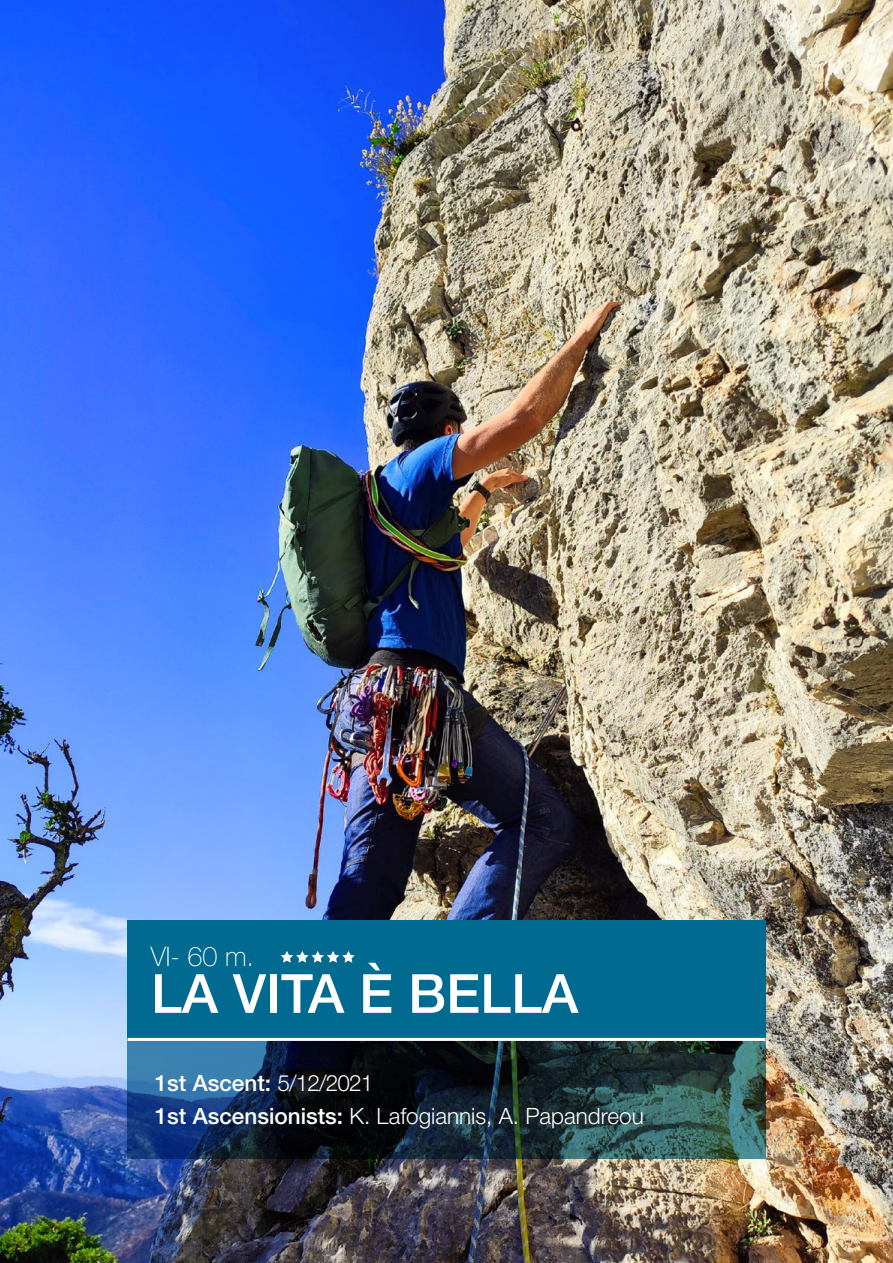
<style>
.page{position:relative;width:893px;height:1263px;background:#fff}
.page>*{position:absolute;margin:0;border:0;box-sizing:border-box;transform-origin:0 0}
.t1{font:500 54px "Helvetica Neue LT Std";color:#fff}
.t2{font:100 27px "Helvetica Neue LT Std";color:#fff}
.t3{font:300 22.5px "Helvetica Neue LT Std";color:#fff}
.t4{font:500 22.5px "Helvetica Neue LT Std";color:#fff}
.s1{font-weight:300}
.s2{font-weight:500}
</style>
<div class="page">
<img style="left:0;top:0;width:893px;height:1263px">
<div style="left:127px;top:920px;width:638px;height:119px;background:#006a90"></div>
<svg style="left:127px;top:1041px;width:638px;height:118px;background:#1c3544"></svg>
<svg style="left:281px;top:951px;width:74px;height:12px"></svg>
<hr style="left:127px;top:1038px;width:638px;height:3px;background:#fff">
<p class="t2" style="left:151px;top:941px;width:105px">VI- 60 m.</p>
<h1 class="t1" style="left:151px;top:961px;width:429px">LA VITA È BELLA</h1>
<p class="t4" style="left:155px;top:1069px;width:220px">1st Ascent: <span class="s1">5/12/2021</span></p>
<p class="t3" style="left:155px;top:1102px;width:490px"><span class="s2">1st Ascensionists:</span> K. Lafogiannis, A. Papandreou</p>
</div>
